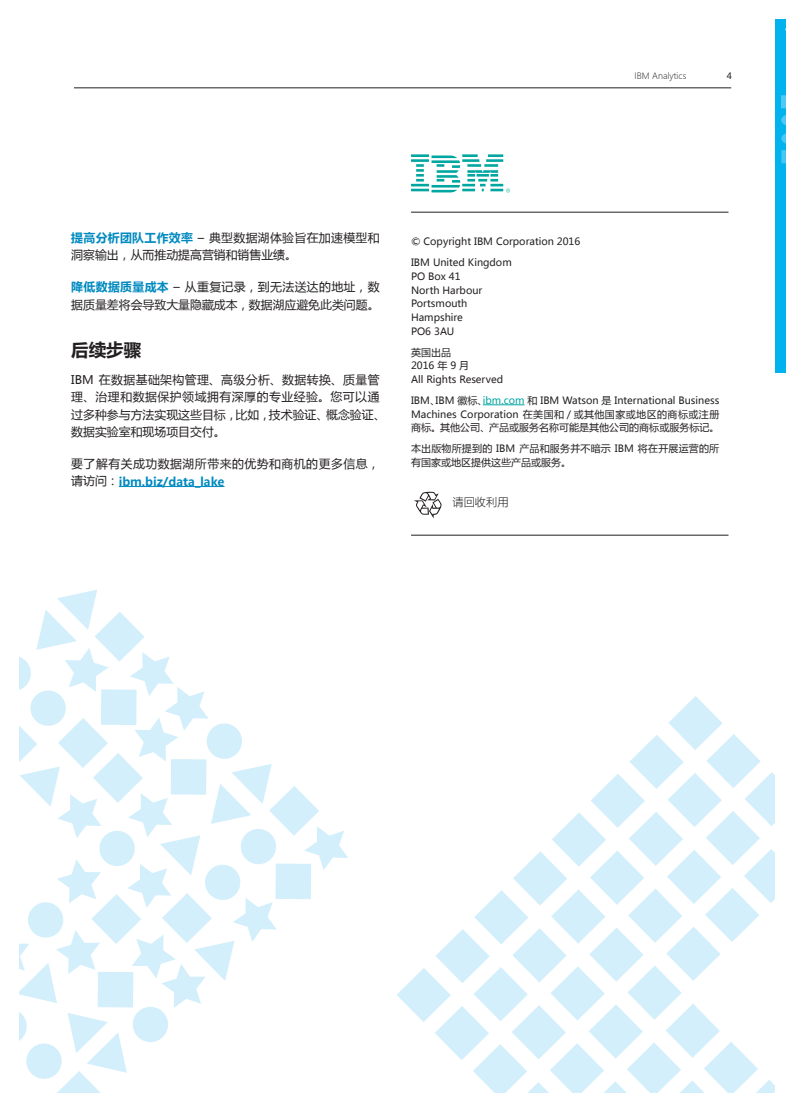
<style>
.page{position:relative;width:803px;height:1110px;background:#fff}
.page>*{position:absolute;margin:0;border:0;box-sizing:border-box;transform-origin:0 0}
.Paragraph_Style2{font:700 17.5px "Microsoft Ya Hei";color:#231f20}
.Paragraph_Style5{font:11.88px/17.5px "Microsoft Ya Hei";letter-spacing:.025em;color:#231f20}
.Paragraph_Style5-2{font:11.88px/17.5px "Microsoft Ya Hei";color:#231f20}
.Paragraph_Style1{font:300 11.25px "Microsoft Ya Hei";color:#231f20}
.Paragraph_Style18{font:10px/13.8px "Microsoft Ya Hei";color:#231f20;text-align:justify}
.Paragraph_Style19{font:10px/13.8px "Microsoft Ya Hei";color:#231f20}
.Paragraph_Style6{font:10px/13.8px "Microsoft Ya Hei";letter-spacing:.02em;color:#231f20}
.Paragraph_Style1-2{font:8.75px "Microsoft Ya Hei";color:#231f20}
.Paragraph_Style1-3{font:300 8.62px "Microsoft Ya Hei";color:#231f20}
.s1{font-weight:700;color:#008ac0}
.s2{color:#00a6a0}
</style>
<div class="page">
<div style="left:774px;top:19px;width:11px;height:353px;background:#00b3ee"></div>
<svg style="left:20px;top:590px;width:328px;height:489px"></svg>
<svg style="left:397px;top:696px;width:377px;height:396px"></svg>
<svg style="left:781px;top:20px;width:5px;height:128px"></svg>
<svg style="left:43px;top:1071px;width:128px;height:22px"></svg>
<hr style="left:74px;top:88px;width:657px;height:1px;background:#231f20">
<svg style="left:414px;top:492px;width:27px;height:26px"></svg>
<hr style="left:411px;top:212px;width:317px;height:1px;background:#231f20">
<hr style="left:411px;top:535px;width:317px;height:1px;background:#231f20">
<hr style="left:488px;top:154px;width:15px;height:3px;background:#00a6a0">
<hr style="left:411px;top:154px;width:18px;height:3px;background:#00a6a0">
<svg style="left:411px;top:156px;width:99px;height:37px"></svg>
<hr style="left:462px;top:154px;width:15px;height:3px;background:#00a6a0">
<hr style="left:119px;top:486px;width:105px;height:1px;background:#008ac0">
<hr style="left:483px;top:405px;width:41px;height:1px;background:#00a6a0">
<p class="Paragraph_Style1-3" style="left:634px;top:70px;width:53px">IBM Analytics</p>
<p class="Paragraph_Style1-2" style="left:726px;top:70px;width:7px">4</p>
<p class="Paragraph_Style5-2" style="left:71px;top:229px;width:310px"><span class="s1">提高分析团队工作效率</span> – 典型数据湖体验旨在加速模型和洞察输出，从而推动提高营销和销售业绩。</p>
<p class="Paragraph_Style5-2" style="left:71px;top:278px;width:310px"><span class="s1">降低数据质量成本</span> – 从重复记录，到无法送达的地址，数据质量差将会导致大量隐藏成本，数据湖应避免此类问题。</p>
<p class="Paragraph_Style2" style="left:71px;top:337px;width:71px">后续步骤</p>
<p class="Paragraph_Style5" style="left:71px;top:370px;width:316px">IBM 在数据基础架构管理、高级分析、数据转换、质量管理、治理和数据保护领域拥有深厚的专业经验。您可以通过多种参与方法实现这些目标，比如，技术验证、概念验证、数据实验室和现场项目交付。</p>
<p class="Paragraph_Style5" style="left:71px;top:455px;width:310px">要了解有关成功数据湖所带来的优势和商机的更多信息，请访问：<span class="s1">ibm.biz/data_lake</span></p>
<p class="Paragraph_Style18" style="left:411px;top:234px;width:171px">© Copyright IBM Corporation 2016</p>
<p class="Paragraph_Style19" style="left:411px;top:255px;width:102px">IBM United Kingdom<br>PO Box 41<br>North Harbour<br>Portsmouth<br>Hampshire<br>PO6 3AU</p>
<p class="Paragraph_Style19" style="left:411px;top:345px;width:94px">英国出品<br>2016 年 9 月<br>All Rights Reserved</p>
<p class="Paragraph_Style18" style="left:411px;top:393px;width:310px">IBM、IBM 徽标、<span class="s2">ibm.com</span> 和 IBM Watson 是 International Business Machines Corporation 在美国和 / 或其他国家或地区的商标或注册商标。其他公司、产品或服务名称可能是其他公司的商标或服务标记。</p>
<p class="Paragraph_Style6" style="left:411px;top:442px;width:310px">本出版物所提到的 IBM 产品和服务并不暗示 IBM 将在开展运营的所有国家或地区提供这些产品或服务。</p>
<p class="Paragraph_Style1" style="left:452px;top:494px;width:57px">请回收利用</p>
</div>
